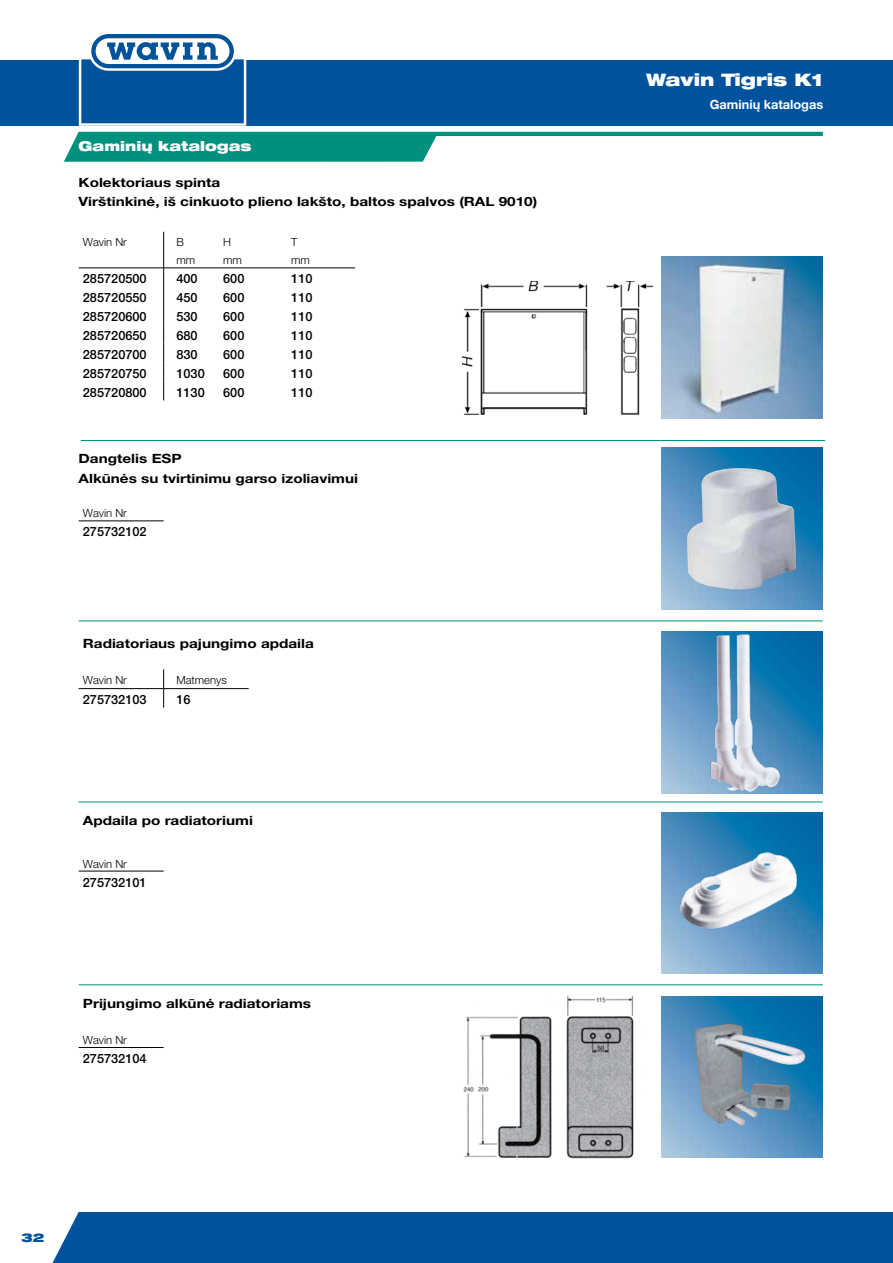
<style>
.page{position:relative;width:893px;height:1263px;background:#fff}
.page>*{position:absolute;margin:0;border:0;box-sizing:border-box;transform-origin:0 0}
.t1{font:900 expanded 17.25px "Helvetica Neue CE";color:#fff}
.t2{font:900 expanded 13.5px "Helvetica Neue CE";color:#fff}
.t3{font:700 12.75px/19.5px "Helvetica Neue CEU";color:#000;scale:1.2 1}
.t4{font:500 12.75px "Helvetica Neue CEU";color:#000}
.t5{font:700 12.75px "Helvetica Neue CEU";color:#fff}
.t6{font:900 expanded 12px "Helvetica Neue CE";color:#00529c}
.t7{font:300 11.25px "Helvetica Neue CEU";color:#000}
</style>
<div class="page">
<div style="left:234px;top:1212px;width:659px;height:51px;background:#00529c"></div>
<svg style="left:52px;top:1212px;width:182px;height:51px;background:#135fa3"></svg>
<div style="left:0;top:60px;width:893px;height:66px;background:#00529c"></div>
<svg style="left:79px;top:34px;width:167px;height:92px"></svg>
<svg style="left:64px;top:132px;width:759px;height:30px"></svg>
<img style="left:661px;top:996px;width:162px;height:162px">
<img style="left:661px;top:448px;width:162px;height:161px">
<img style="left:661px;top:631px;width:162px;height:162px">
<img style="left:661px;top:812px;width:162px;height:162px">
<hr style="left:79px;top:521px;width:85px;height:1px;background:#000">
<hr style="left:79px;top:688px;width:85px;height:1px;background:#000">
<hr style="left:164px;top:688px;width:85px;height:1px;background:#000">
<hr style="left:79px;top:871px;width:85px;height:1px;background:#000">
<hr style="left:79px;top:1047px;width:85px;height:1px;background:#000">
<svg style="left:163px;top:669px;width:1px;height:38px"></svg>
<hr style="left:81px;top:440px;width:744px;height:1px;background:#00907e">
<hr style="left:79px;top:620px;width:744px;height:1px;background:#00907e">
<hr style="left:79px;top:801px;width:744px;height:1px;background:#00907e">
<hr style="left:79px;top:984px;width:744px;height:1px;background:#00907e">
<img style="left:687px;top:468px;width:109px;height:122px">
<img style="left:695px;top:1024px;width:113px;height:102px">
<img style="left:463px;top:995px;width:171px;height:164px">
<img style="left:673px;top:847px;width:133px;height:91px">
<img style="left:704px;top:631px;width:79px;height:163px">
<svg style="left:163px;top:232px;width:1px;height:168px"></svg>
<hr style="left:79px;top:268px;width:85px;height:1px;background:#000">
<hr style="left:164px;top:268px;width:55px;height:1px;background:#000">
<hr style="left:219px;top:268px;width:68px;height:1px;background:#000">
<hr style="left:287px;top:268px;width:68px;height:1px;background:#000">
<img style="left:661px;top:257px;width:162px;height:161px">
<img style="left:462px;top:281px;width:191px;height:134px">
<p class="t2" style="left:79px;top:138px;width:174px">Gaminių katalogas</p>
<p class="t3" style="left:79px;top:172px;width:384px">Kolektoriaus spinta<br>Virštinkinė, iš cinkuoto plieno lakšto, baltos spalvos (RAL 9010)</p>
<p class="t7" style="left:83px;top:235px;width:45px">Wavin Nr</p>
<p class="t7" style="left:176px;top:235px;width:9px">B</p>
<p class="t7" style="left:223px;top:235px;width:9px">H</p>
<p class="t7" style="left:291px;top:235px;width:8px">T</p>
<p class="t7" style="left:176px;top:254px;width:20px">mm</p>
<p class="t7" style="left:223px;top:254px;width:20px">mm</p>
<p class="t7" style="left:291px;top:254px;width:20px">mm</p>
<p class="t4" style="left:83px;top:271px;width:65px">285720500</p>
<p class="t4" style="left:176px;top:271px;width:23px">400</p>
<p class="t4" style="left:223px;top:271px;width:23px">600</p>
<p class="t4" style="left:291px;top:271px;width:23px">110</p>
<p class="t4" style="left:83px;top:290px;width:65px">285720550</p>
<p class="t4" style="left:176px;top:290px;width:23px">450</p>
<p class="t4" style="left:223px;top:290px;width:23px">600</p>
<p class="t4" style="left:291px;top:290px;width:23px">110</p>
<p class="t4" style="left:83px;top:309px;width:65px">285720600</p>
<p class="t4" style="left:176px;top:309px;width:23px">530</p>
<p class="t4" style="left:223px;top:309px;width:23px">600</p>
<p class="t4" style="left:291px;top:309px;width:23px">110</p>
<p class="t4" style="left:83px;top:328px;width:65px">285720650</p>
<p class="t4" style="left:176px;top:328px;width:23px">680</p>
<p class="t4" style="left:223px;top:328px;width:23px">600</p>
<p class="t4" style="left:291px;top:328px;width:23px">110</p>
<p class="t4" style="left:83px;top:347px;width:65px">285720700</p>
<p class="t4" style="left:176px;top:347px;width:23px">830</p>
<p class="t4" style="left:223px;top:347px;width:23px">600</p>
<p class="t4" style="left:291px;top:347px;width:23px">110</p>
<p class="t4" style="left:83px;top:366px;width:65px">285720750</p>
<p class="t4" style="left:176px;top:366px;width:30px">1030</p>
<p class="t4" style="left:223px;top:366px;width:23px">600</p>
<p class="t4" style="left:291px;top:366px;width:23px">110</p>
<p class="t4" style="left:83px;top:385px;width:65px">285720800</p>
<p class="t4" style="left:176px;top:385px;width:30px">1130</p>
<p class="t4" style="left:223px;top:385px;width:23px">600</p>
<p class="t4" style="left:291px;top:385px;width:23px">110</p>
<p class="t3" style="left:79px;top:449px;width:234px">Dangtelis ESP<br>Alkūnės su tvirtinimu garso izoliavimui</p>
<p class="t7" style="left:83px;top:507px;width:45px">Wavin Nr</p>
<p class="t4" style="left:83px;top:524px;width:65px">275732102</p>
<p class="t3" style="left:83px;top:633px;width:194px">Radiatoriaus pajungimo apdaila</p>
<p class="t7" style="left:83px;top:673px;width:45px">Wavin Nr</p>
<p class="t7" style="left:176px;top:673px;width:52px">Matmenys</p>
<p class="t4" style="left:83px;top:692px;width:65px">275732103</p>
<p class="t4" style="left:176px;top:692px;width:16px">16</p>
<p class="t3" style="left:83px;top:811px;width:143px">Apdaila po radiatoriumi</p>
<p class="t7" style="left:83px;top:857px;width:45px">Wavin Nr</p>
<p class="t4" style="left:83px;top:874px;width:65px">275732101</p>
<p class="t3" style="left:83px;top:993px;width:192px">Prijungimo alkūnė radiatoriams</p>
<p class="t7" style="left:83px;top:1033px;width:45px">Wavin Nr</p>
<p class="t4" style="left:83px;top:1051px;width:65px">275732104</p>
<p class="t6" style="left:21px;top:1230px;width:25px">32</p>
<h1 class="t1" style="left:646px;top:70px;width:178px">Wavin Tigris K1</h1>
<p class="t5" style="left:710px;top:97px;width:115px">Gaminių katalogas</p>
</div>
